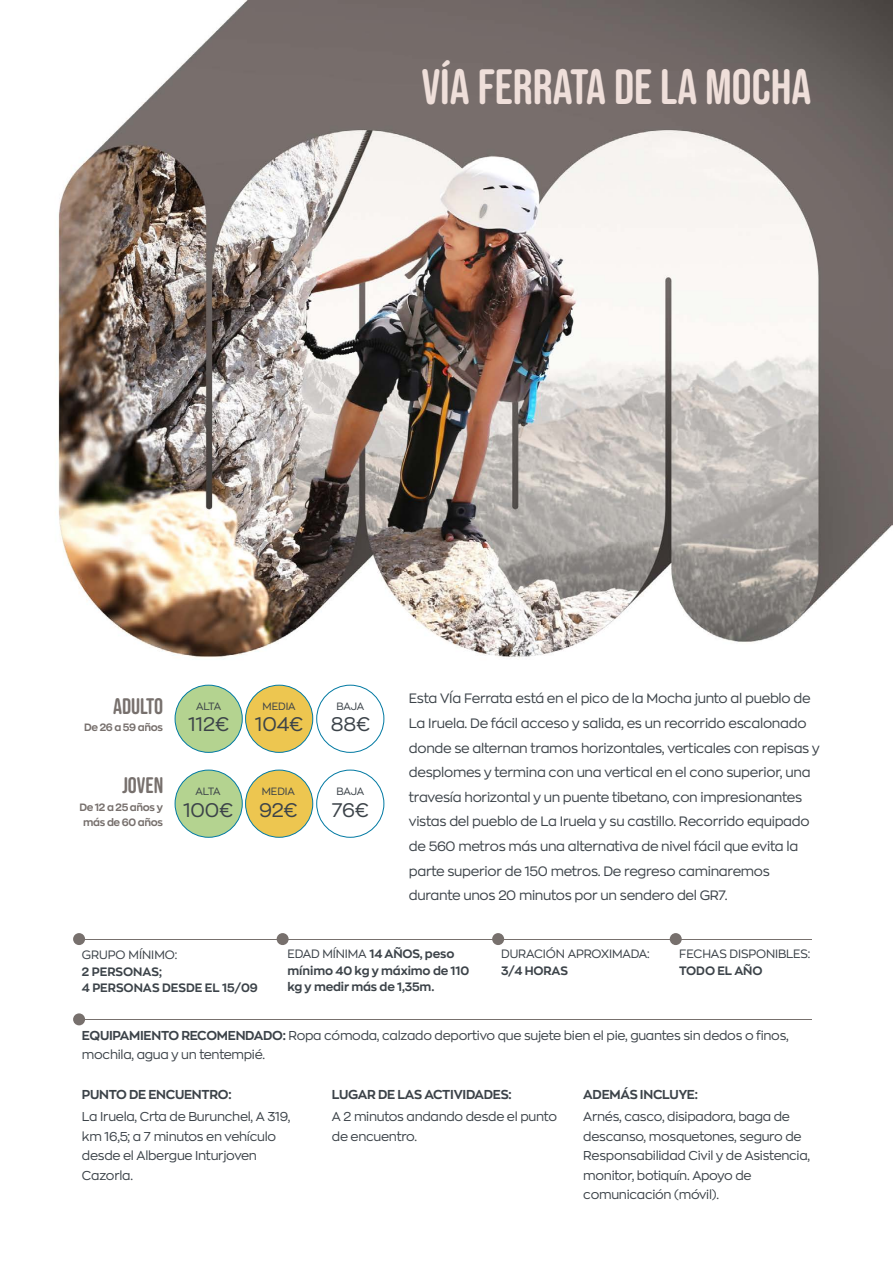
<style>
.page{position:relative;width:893px;height:1263px;background:#fff}
.page>*{position:absolute;margin:0;border:0;box-sizing:border-box;transform-origin:0 0}
.t1{font:49.65px "Bebas Neue Rounded";color:#efdfda}
.t2{font:22.5px "Bebas Neue Rounded";color:#77706d}
.t3{font:19.5px "Zona Pro";letter-spacing:-.01em;color:#3c4349}
.t4{font:13.5px/24.6px "Zona Pro";letter-spacing:-.02em;color:#3c4349}
.t5{font:12.75px/19.5px "Zona Pro";letter-spacing:-.02em;color:#3c4349}
.t6{font:700 12.75px "Zona Pro";letter-spacing:-.02em;color:#3c4349}
.t7{font:700 12px/16.5px "Zona Pro";letter-spacing:-.01em;color:#3c4349}
.t8{font:12px "Zona Pro";letter-spacing:-.01em;color:#3c4349}
.t9{font:700 10.5px/15px "Zona Pro";letter-spacing:-.03em;color:#77706d;text-align:center}
.t10{font:10.5px "Zona Pro";letter-spacing:-.01em;color:#3c4349}
.s1{font-weight:400}
.s2{font-weight:700}
</style>
<div class="page">
<img style="left:58px;top:0;width:835px;height:658px">
<div style="left:175px;top:685px;width:67px;height:67px;background:#b4d390;border-radius:50%"></div>
<div style="left:175px;top:685px;width:67px;height:67px;border:1px solid #0079a2;border-radius:50%"></div>
<div style="left:246px;top:685px;width:67px;height:67px;background:#edc650;border-radius:50%"></div>
<div style="left:245px;top:685px;width:68px;height:67px;border:1px solid #0079a2;border-radius:50%"></div>
<div style="left:316px;top:685px;width:68px;height:67px;border:1px solid #0079a2;border-radius:50%"></div>
<div style="left:175px;top:770px;width:67px;height:67px;background:#b4d390;border-radius:50%"></div>
<div style="left:175px;top:770px;width:67px;height:67px;border:1px solid #0079a2;border-radius:50%"></div>
<div style="left:246px;top:770px;width:67px;height:67px;background:#edc650;border-radius:50%"></div>
<div style="left:245px;top:770px;width:68px;height:67px;border:1px solid #0079a2;border-radius:50%"></div>
<div style="left:316px;top:770px;width:68px;height:67px;border:1px solid #0079a2;border-radius:50%"></div>
<hr style="left:83px;top:939px;width:728px;height:1px;background:#77706d">
<hr style="left:83px;top:1019px;width:728px;height:1px;background:#77706d">
<div style="left:73px;top:933px;width:12px;height:12px;background:#77706d;border-radius:50%"></div>
<div style="left:277px;top:933px;width:12px;height:12px;background:#77706d;border-radius:50%"></div>
<div style="left:492px;top:933px;width:12px;height:12px;background:#77706d;border-radius:50%"></div>
<div style="left:670px;top:933px;width:12px;height:12px;background:#77706d;border-radius:50%"></div>
<div style="left:73px;top:1013px;width:12px;height:12px;background:#77706d;border-radius:50%"></div>
<h1 class="t1" style="left:421px;top:59px;width:392px">VÍA FERRATA DE LA MOCHA</h1>
<h2 class="t2" style="left:113px;top:694px;width:52px">ADULTO</h2>
<p class="t9" style="left:84px;top:719px;width:80px">De 26 a 59 años</p>
<h2 class="t2" style="left:122px;top:773px;width:43px">JOVEN</h2>
<p class="t9" style="left:79px;top:799px;width:85px">De 12 a 25 años y más de 60 años</p>
<p class="t10" style="left:196px;top:699px;width:27px">ALTA</p>
<p class="t10" style="left:263px;top:699px;width:35px">MEDIA</p>
<p class="t10" style="left:336px;top:699px;width:29px">BAJA</p>
<h3 class="t3" style="left:189px;top:712px;width:42px">112€</h3>
<h3 class="t3" style="left:255px;top:712px;width:49px">104€</h3>
<h3 class="t3" style="left:331px;top:712px;width:40px">88€</h3>
<p class="t10" style="left:196px;top:784px;width:27px">ALTA</p>
<p class="t10" style="left:262px;top:784px;width:35px">MEDIA</p>
<p class="t10" style="left:336px;top:784px;width:29px">BAJA</p>
<h3 class="t3" style="left:183px;top:797px;width:51px">100€</h3>
<h3 class="t3" style="left:259px;top:797px;width:40px">92€</h3>
<h3 class="t3" style="left:332px;top:797px;width:38px">76€</h3>
<p class="t4" style="left:409px;top:686px;width:412px">Esta VÍa Ferrata está en el pico de la Mocha junto al pueblo de La Iruela. De fácil acceso y salida, es un recorrido escalonado donde se alternan tramos horizontales, verticales con repisas y desplomes y termina con una vertical en el cono superior, una travesía horizontal y un puente tibetano, con impresionantes vistas del pueblo de La Iruela y su castillo. Recorrido equipado de 560 metros más una alternativa de nivel fácil que evita la parte superior de 150 metros. De regreso caminaremos durante unos 20 minutos por un sendero del GR7.</p>
<p class="t8" style="left:82px;top:947px;width:97px">GRUPO MÍNIMO:</p>
<p class="t7" style="left:82px;top:963px;width:177px">2 PERSONAS;<br>4 PERSONAS DESDE EL 15/09</p>
<p class="t7" style="left:287px;top:945px;width:183px"><span class="s1">EDAD MÍNIMA</span> 14 AÑOS, peso mínimo 40 kg y máximo de 110 kg y medir más de 1,35m.</p>
<p class="t8" style="left:501px;top:946px;width:150px">DURACIÓN APROXIMADA:</p>
<p class="t7" style="left:501px;top:962px;width:68px">3/4 HORAS</p>
<p class="t8" style="left:679px;top:946px;width:133px">FECHAS DISPONIBLES:</p>
<p class="t7" style="left:679px;top:962px;width:85px">TODO EL AÑO</p>
<p class="t5" style="left:82px;top:1025px;width:708px"><span class="s2">EQUIPAMIENTO RECOMENDADO:</span> Ropa cómoda, calzado deportivo que sujete bien el pie, guantes sin dedos o finos, mochila, agua y un tentempié.</p>
<p class="t6" style="left:82px;top:1085px;width:151px">PUNTO DE ENCUENTRO:</p>
<p class="t5" style="left:82px;top:1106px;width:210px">La Iruela, Crta de Burunchel, A 319, km 16,5; a 7 minutos en vehículo desde el Albergue Inturjoven<br>Cazorla.</p>
<p class="t6" style="left:332px;top:1085px;width:181px">LUGAR DE LAS ACTIVIDADES:</p>
<p class="t5" style="left:332px;top:1106px;width:227px">A 2 minutos andando desde el punto de encuentro.</p>
<p class="t6" style="left:583px;top:1085px;width:116px">ADEMÁS INCLUYE:</p>
<p class="t5" style="left:583px;top:1106px;width:228px">Arnés, casco, disipadora, baga de descanso, mosquetones, seguro de<br>Responsabilidad Civil y de Asistencia, monitor, botiquín. Apoyo de comunicación (móvil).</p>
</div>
